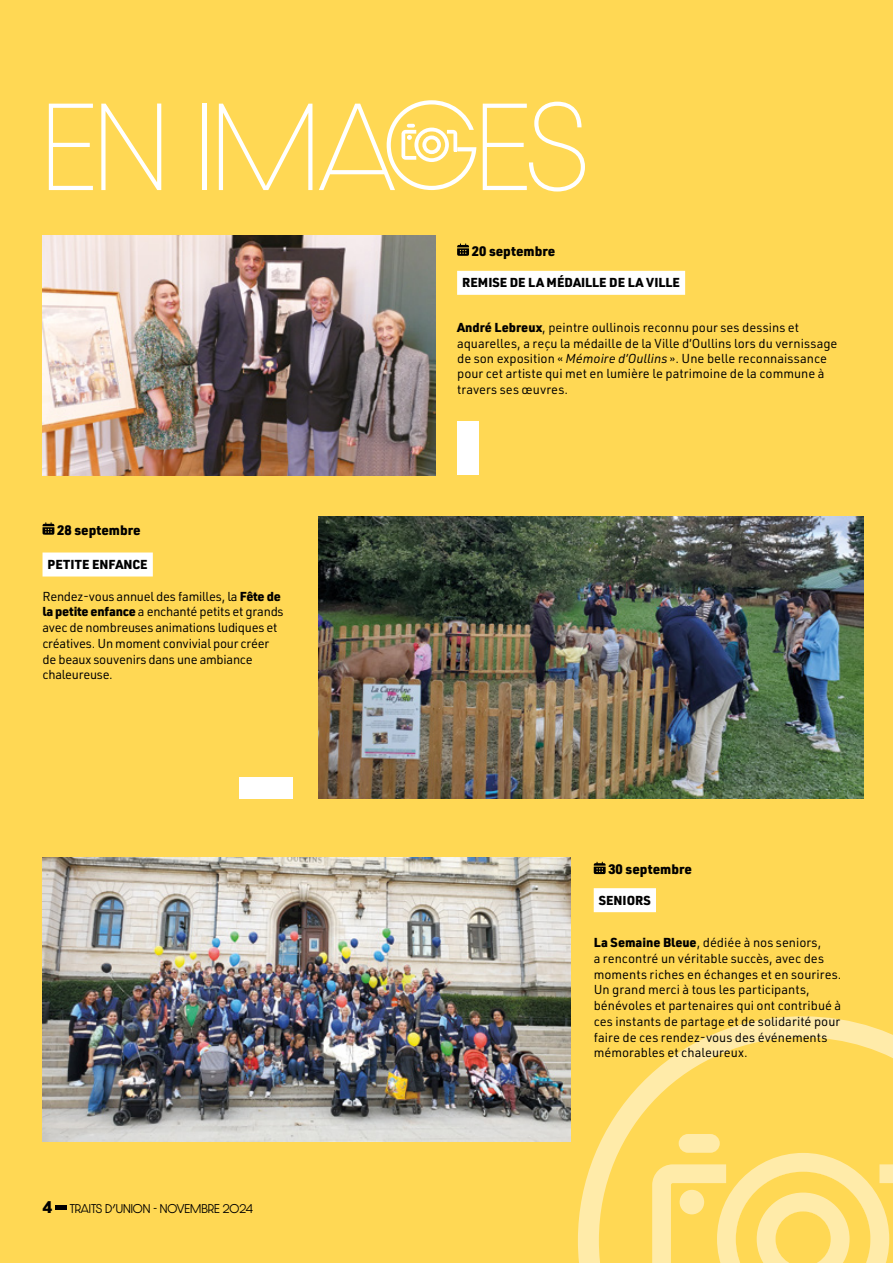
<style>
.page{position:relative;width:893px;height:1263px;background:#ffd854}
.page>*{position:absolute;margin:0;border:0;box-sizing:border-box;transform-origin:0 0}
.t1{font:100 105px "Dazzle Unicase";color:#fff}
.t2{font:700 14.4px "Dazzle Unicase";color:#000}
.t3{font:900 13.5px "URWDIN";color:#000}
.t4{font:12.75px/15.8px "URWDIN";color:#000}
.t5{font:12.75px/15.8px "URWDIN";letter-spacing:-.02em;color:#000}
.t6{font:900 12.75px "URWDIN";color:#000}
.t7{font:300 10.8px "Dazzle Unicase";color:#000}
.s1{font-weight:900}
.s2{font-style:italic}
</style>
<div class="page">
<svg style="left:578px;top:1016px;width:315px;height:247px"></svg>
<div style="left:679px;top:1134px;width:41px;height:19px;background:#ffeba9;border-radius:9px"></div>
<svg style="left:652px;top:1153px;width:241px;height:110px"></svg>
<div style="left:680px;top:1190px;width:24px;height:24px;background:#ffeba9;border-radius:50%"></div>
<hr style="left:55px;top:1205px;width:12px;height:4px;background:#000">
<svg style="left:387px;top:100px;width:89px;height:90px"></svg>
<img style="left:319px;top:517px;width:544px;height:282px">
<div style="left:457px;top:271px;width:228px;height:24px;background:#fff"></div>
<svg style="left:457px;top:243px;width:12px;height:13px"></svg>
<div style="left:239px;top:777px;width:53px;height:21px;background:#fff"></div>
<div style="left:457px;top:422px;width:21px;height:53px;background:#fff"></div>
<img style="left:43px;top:235px;width:393px;height:240px">
<div style="left:43px;top:552px;width:110px;height:24px;background:#fff"></div>
<svg style="left:42px;top:522px;width:12px;height:13px"></svg>
<img style="left:43px;top:858px;width:528px;height:284px">
<div style="left:594px;top:888px;width:62px;height:24px;background:#fff"></div>
<svg style="left:594px;top:862px;width:12px;height:12px"></svg>
<h1 class="t1" style="left:43px;top:72px;width:546px">EN IMA ES</h1>
<p class="t3" style="left:57px;top:520px;width:85px">28 septembre</p>
<p class="t6" style="left:48px;top:555px;width:102px">PETITE ENFANCE</p>
<p class="t5" style="left:43px;top:588px;width:243px">Rendez-vous annuel des familles, la <span class="s1">Fête de la petite enfance</span> a enchanté petits et grands avec de nombreuses animations ludiques et créatives. Un moment convivial pour créer de beaux souvenirs dans une ambiance chaleureuse.</p>
<p class="t2" style="left:43px;top:1196px;width:11px">4</p>
<p class="t7" style="left:70px;top:1200px;width:185px">TRAITS D’UNION - NOVEMBRE 2024</p>
<p class="t3" style="left:472px;top:242px;width:85px">20 septembre</p>
<p class="t6" style="left:462px;top:274px;width:219px">REMISE DE LA MÉDAILLE DE LA VILLE</p>
<p class="t4" style="left:457px;top:320px;width:382px;line-height:15.3px"><span class="s1">André Lebreux</span>, peintre oullinois reconnu pour ses dessins et aquarelles, a reçu la médaille de la Ville d’Oullins lors du vernissage de son exposition « <span class="s2">Mémoire d’Oullins</span> ». Une belle reconnaissance pour cet artiste qui met en lumière le patrimoine de la commune à travers ses œuvres.</p>
<p class="t3" style="left:608px;top:860px;width:85px">30 septembre</p>
<p class="t6" style="left:599px;top:891px;width:54px">SENIORS</p>
<p class="t4" style="left:594px;top:934px;width:249px"><span class="s1">La Semaine Bleue</span>, dédiée à nos seniors,<br>a rencontré un véritable succès, avec des moments riches en échanges et en sourires.<br>Un grand merci à tous les participants, bénévoles et partenaires qui ont contribué à ces instants de partage et de solidarité pour faire de ces rendez-vous des événements mémorables et chaleureux.</p>
</div>
